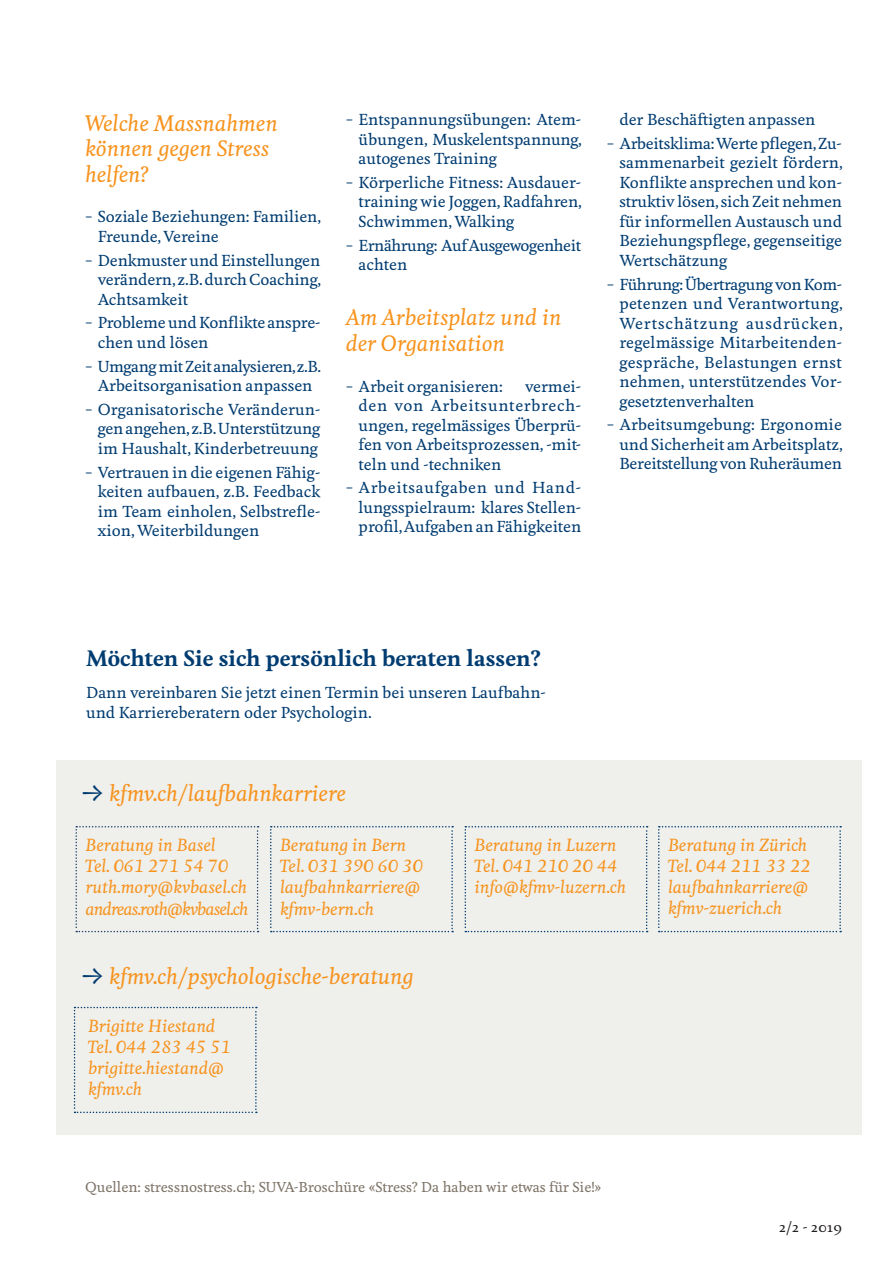
<style>
.page{position:relative;width:893px;height:1263px;background:#fff}
.page>*{position:absolute;margin:0;border:0;box-sizing:border-box;transform-origin:0 0}
.t1{font:italic 500 21px/25.5px "Feijoa";color:#f7931d}
.t2{font:700 21px "Feijoa";color:#013c71}
.t3{font:italic 500 16.5px/21px "Feijoa";color:#f7931d}
.t4{font:italic 500 16.5px "Feijoa";letter-spacing:-.05em;color:#f7931d}
.t5{font:500 15px/19.5px "Feijoa";color:#013c71;text-align:justify}
.t6{font:500 15px/19.5px "Feijoa";letter-spacing:-.025em;color:#013c71}
.t7{font:500 13.5px "Feijoa";color:#7e7468}
.t8{font:500 13.5px "Feijoa";color:#231f20}
.s1{font-style:normal;color:#013c71}
</style>
<div class="page">
<div style="left:56px;top:760px;width:806px;height:374px;background:#efefeb"></div>
<svg style="left:75px;top:826px;width:184px;height:106px"></svg>
<svg style="left:658px;top:826px;width:183px;height:106px"></svg>
<svg style="left:270px;top:826px;width:183px;height:106px"></svg>
<svg style="left:465px;top:826px;width:183px;height:106px"></svg>
<svg style="left:74px;top:1007px;width:183px;height:106px"></svg>
<h1 class="t1" style="left:85px;top:111px;width:194px">Welche Massnahmen können gegen Stress helfen?</h1>
<p class="t5" style="left:98px;top:208px;width:225px;text-indent:-13px">– Soziale Beziehungen: Familien,<br>Freunde, Vereine</p>
<p class="t5" style="left:98px;top:251px;width:225px;text-indent:-13px">– Denkmuster und Einstellungen verändern, z.B. durch Coaching, Achtsamkeit</p>
<p class="t5" style="left:98px;top:314px;width:224px;text-indent:-13px">– Probleme und Konflikte anspre&shy;chen und lösen</p>
<p class="t5" style="left:85px;top:357px;width:238px;text-align:center">– Umgang mit Zeit analysieren, z.B.<br>Arbeitsorganisation anpassen</p>
<p class="t5" style="left:98px;top:400px;width:224px;text-indent:-13px">– Organisatorische Veränderun&shy;gen angehen, z.B. Unterstützung im Haushalt, Kinderbetreuung</p>
<p class="t5" style="left:98px;top:463px;width:224px;text-indent:-13px">– Vertrauen in die eigenen Fähig&shy;keiten aufbauen, z.B. Feedback im Team einholen, Selbstrefle&shy;xion, Weiterbildungen</p>
<p class="t5" style="left:359px;top:110px;width:225px;text-indent:-13px">– Entspannungsübungen: Atem&shy;übungen, Muskelentspannung, autogenes Training</p>
<p class="t5" style="left:359px;top:173px;width:225px;text-indent:-13px">– Körperliche Fitness: Ausdauer&shy;training wie Joggen, Radfahren, Schwimmen, Walking</p>
<p class="t6" style="left:359px;top:236px;width:224px;text-indent:-13px">– Ernährung: Auf Ausgewogenheit achten</p>
<h1 class="t1" style="left:346px;top:306px;width:217px">Am Arbeitsplatz und in der Organisation</h1>
<p class="t5" style="left:346px;top:377px;width:158px">– Arbeit organisieren:</p>
<p class="t5" style="left:359px;top:377px;width:224px;text-indent:167px">vermei&shy;den von Arbeitsunterbrech&shy;ungen, regelmässiges Überprü&shy;fen von Arbeitsprozessen, -mit&shy;teln und -techniken</p>
<p class="t5" style="left:359px;top:479px;width:224px;text-indent:-13px">– Arbeitsaufgaben und Hand&shy;lungsspielraum: klares Stellen&shy;profil, Aufgaben an Fähigkeiten</p>
<p class="t5" style="left:619px;top:110px;width:197px">der Beschäftigten anpassen</p>
<p class="t5" style="left:619px;top:134px;width:225px;text-indent:-13px">– Arbeitsklima: Werte pflegen, Zu&shy;sammenarbeit gezielt fördern, Konflikte ansprechen und kon&shy;struktiv lösen, sich Zeit nehmen für informellen Austausch und Beziehungspflege, gegenseitige Wertschätzung</p>
<p class="t5" style="left:619px;top:275px;width:225px;text-indent:-13px">– Führung: Übertragung von Kom&shy;petenzen und Verantwortung, Wertschätzung ausdrücken, regelmässige Mitarbeitenden&shy;gespräche, Belastungen ernst nehmen, unterstützendes Vor&shy;gesetztenverhalten</p>
<p class="t5" style="left:619px;top:416px;width:225px;text-indent:-13px">– Arbeitsumgebung: Ergonomie und Sicherheit am Arbeitsplatz, Bereitstellung von Ruheräumen</p>
<h1 class="t2" style="left:86px;top:644px;width:456px">Möchten Sie sich persönlich beraten lassen?</h1>
<p class="t5" style="left:86px;top:684px;width:461px">Dann vereinbaren Sie jetzt einen Termin bei unseren Laufbahn&shy;und Karriereberatern oder Psychologin.</p>
<h1 class="t1" style="left:83px;top:781px;width:265px"><span class="s1">-&gt;</span> kfmv.ch/laufbahnkarriere</h1>
<p class="t3" style="left:85px;top:835px;width:163px">Beratung in Basel<br>Tel. 061 271 54 70 ruth.mory@kvbasel.ch</p>
<p class="t4" style="left:85px;top:899px;width:164px">andreas.roth@kvbasel.ch</p>
<p class="t3" style="left:280px;top:835px;width:145px">Beratung in Bern<br>Tel. 031 390 60 30 laufbahnkarriere@</p>
<p class="t3" style="left:280px;top:899px;width:95px">kfmv-bern.ch</p>
<h1 class="t1" style="left:83px;top:964px;width:332px"><span class="s1">-&gt;</span> kfmv.ch/psychologische-beratung</h1>
<p class="t3" style="left:88px;top:1016px;width:145px">Brigitte Hiestand<br>Tel. 044 283 45 51 brigitte.hiestand@ kfmv.ch</p>
<p class="t3" style="left:475px;top:835px;width:153px">Beratung in Luzern<br>Tel. 041 210 20 44 info@kfmv-luzern.ch</p>
<p class="t7" style="left:85px;top:1179px;width:518px">Quellen: stressnostress.ch; SUVA-Broschüre «Stress? Da haben wir etwas für Sie!»</p>
<p class="t3" style="left:668px;top:835px;width:145px">Beratung in Zürich<br>Tel. 044 211 33 22 laufbahnkarriere@ kfmv-zuerich.ch</p>
<p class="t8" style="left:779px;top:1218px;width:64px">2/2 - 2019</p>
</div>
